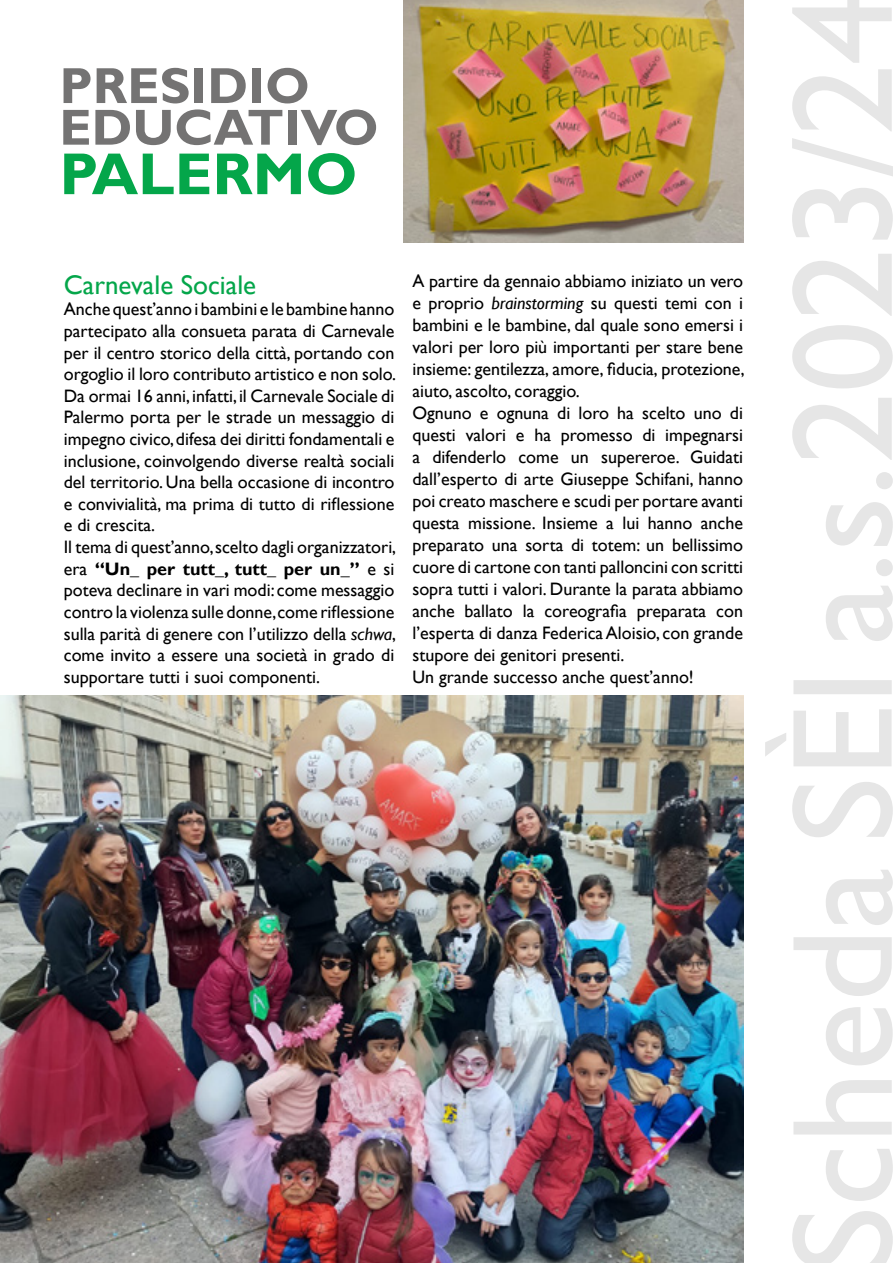
<style>
.page{position:relative;width:893px;height:1263px;background:#fff}
.page>*{position:absolute;margin:0;border:0;box-sizing:border-box;transform-origin:0 0}
.t1{font:700 59.4px "Gill Sans";color:#04a64a}
.t2{font:700 51px/41.7px "Gill Sans";color:#747373}
.t3{font:27px "Gill Sans";color:#04a64a}
.t4{font:18px/22px "Gill Sans";color:#000}
.s1{font-weight:700}
.s2{font-style:italic}
</style>
<div class="page">
<svg style="left:765px;top:0;width:128px;height:1263px"></svg>
<img style="left:0;top:695px;width:743px;height:568px">
<img style="left:403px;top:0;width:340px;height:242px">
<h2 class="t2" style="left:59px;top:66px;width:321px">PRESIDIO<br>EDUCATIVO</h2>
<h1 class="t1" style="left:59px;top:138px;width:300px">PALERMO</h1>
<h3 class="t3" style="left:64px;top:269px;width:194px">Carnevale Sociale</h3>
<p class="t4" style="left:64px;top:299px;width:334px;line-height:21.6px">Anche quest’anno i bambini e le bambine hanno partecipato alla consueta parata di Carnevale per il centro storico della città, portando con orgoglio il loro contributo artistico e non solo.<br>Da ormai 16 anni, infatti, il Carnevale Sociale di Palermo porta per le strade un messaggio di impegno civico, difesa dei diritti fondamentali e inclusione, coinvolgendo diverse realtà sociali del territorio. Una bella occasione di incontro e convivialità, ma prima di tutto di riflessione e di crescita.<br>Il tema di quest’anno, scelto dagli organizzatori, era <span class="s1">“Un_ per tutt_, tutt_ per un_”</span> e si poteva declinare in vari modi: come messaggio contro la violenza sulle donne,come riflessione sulla parità di genere con l’utilizzo della <span class="s2">schwa</span>, come invito a essere una società in grado di supportare tutti i suoi componenti.</p>
<p class="t4" style="left:412px;top:271px;width:334px">A partire da gennaio abbiamo iniziato un vero e proprio <span class="s2">brainstorming</span> su questi temi con i bambini e le bambine, dal quale sono emersi i valori per loro più importanti per stare bene insieme: gentilezza, amore, fiducia, protezione, aiuto, ascolto, coraggio.<br>Ognuno e ognuna di loro ha scelto uno di questi valori e ha promesso di impegnarsi a difenderlo come un supereroe. Guidati dall’esperto di arte Giuseppe Schifani, hanno poi creato maschere e scudi per portare avanti questa missione. Insieme a lui hanno anche preparato una sorta di totem: un bellissimo cuore di cartone con tanti palloncini con scritti sopra tutti i valori. Durante la parata abbiamo anche ballato la coreografia preparata con l’esperta di danza Federica Aloisio, con grande stupore dei genitori presenti.<br>Un grande successo anche quest’anno!</p>
</div>
